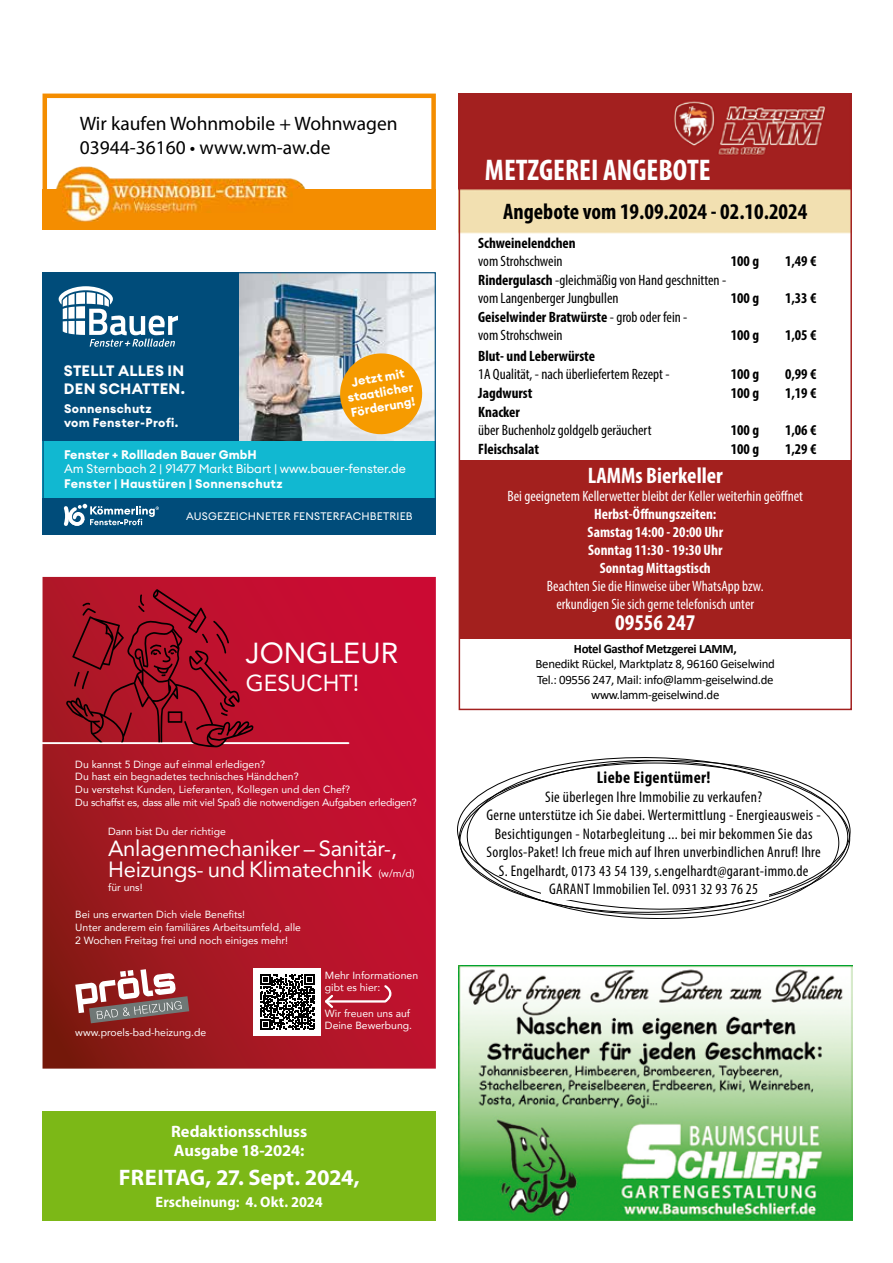
<style>
.page{position:relative;width:893px;height:1263px;background:#fff}
.page>*{position:absolute;margin:0;border:0;box-sizing:border-box;transform-origin:0 0}
.t1{font:700 condensed 30px "Myriad Pro";color:#fff}
.t2{font:28.95px "Avenir";color:#fff}
.t3{font:23.1px "Avenir";color:#fff}
.t4{font:700 condensed 22.5px "Myriad Pro";color:#000}
.t5{font:700 condensed 22.5px "Myriad Pro";color:#fff}
.t6{font:700 22.5px "Myriad Pro";letter-spacing:-.005em;color:#fff}
.t7{font:21.9px/20.9px "Avenir";letter-spacing:-.01em;color:#fff}
.t8{font:19.5px/23.4px "Myriad Pro";color:#000}
.t9{font:700 condensed 16.95px "Myriad Pro";letter-spacing:.02em;color:#000}
.t10{font:700 16.5px/19.8px "Myriad Pro";color:#fff}
.t11{font:condensed 15.45px/18.5px "Myriad Pro";letter-spacing:.02em;color:#000;text-align:center}
.t12{font:condensed 15px/18px "Myriad Pro";color:#000}
.t13{font:condensed 15px/18px "Myriad Pro";color:#fff;text-align:center}
.t14{font:700 condensed 15px "Myriad Pro";color:#000}
.t15{font:700 condensed 15px/18px "Myriad Pro";color:#fff;text-align:center}
.t16{font:700 15px "Myriad Pro";letter-spacing:.005em;color:#fff;scale:.96 1}
.t17{font:700 14.85px/17.9px "Euclid Circular A";letter-spacing:.015em;color:#fff}
.t18{font:12.9px/15.5px "Calibri";letter-spacing:-.025em;color:#000;text-align:center}
.t19{font:700 12.9px "Calibri";letter-spacing:-.025em;color:#000}
.t20{font:700 12.3px/14.9px "Euclid Circular A";letter-spacing:.025em;color:#fff}
.t21{font:12.3px "Euclid Circular A";letter-spacing:-.005em;color:#fff}
.t22{font:10.8px "Euclid Circular A";letter-spacing:.015em;color:#fff}
.t23{font:10.35px/12.8px "Avenir";color:#fff}
.s1{font-size:10.35px}
.s2{font-weight:700}
</style>
<div class="page">
<div style="left:43px;top:1111px;width:393px;height:109px;background:#7cb817"></div>
<div style="left:43px;top:190px;width:393px;height:40px;background:#f48d00"></div>
<img style="left:55px;top:166px;width:252px;height:56px">
<div style="left:104px;top:213px;width:203px;height:17px;background:#f48d00"></div>
<div style="left:43px;top:190px;width:19px;height:40px;background:#f48d00"></div>
<div style="left:52px;top:213px;width:14px;height:15px;background:#f48d00"></div>
<div style="left:58px;top:217px;width:14px;height:13px;background:#f48d00"></div>
<div style="left:99px;top:217px;width:14px;height:13px;background:#f48d00"></div>
<div style="left:293px;top:190px;width:39px;height:40px;background:#f48d00"></div>
<div style="left:43px;top:94px;width:393px;height:136px;border:4px solid #f48d00"></div>
<img style="left:459px;top:966px;width:393px;height:255px">
<svg style="left:458px;top:808px;width:392px;height:54px"></svg>
<svg style="left:465px;top:757px;width:376px;height:162px"></svg>
<div style="left:583px;top:770px;width:141px;height:19px;background:#fff"></div>
<div style="left:541px;top:881px;width:228px;height:19px;background:#fff"></div>
<svg style="left:43px;top:577px;width:393px;height:491px;background:#b21328"></svg>
<hr style="left:223px;top:742px;width:125px;height:2px;background:#fff">
<hr style="left:43px;top:742px;width:151px;height:2px;background:#fff">
<svg style="left:66px;top:589px;width:188px;height:158px;background:#a21327"></svg>
<svg style="left:323px;top:983px;width:70px;height:27px;background:#c02e43"></svg>
<svg style="left:75px;top:969px;width:114px;height:54px"></svg>
<div style="left:254px;top:968px;width:67px;height:67px;background:#fff"></div>
<svg style="left:260px;top:974px;width:55px;height:55px"></svg>
<div style="left:43px;top:272px;width:393px;height:262px;background:#004c7a"></div>
<img style="left:239px;top:274px;width:195px;height:167px">
<svg style="left:64px;top:504px;width:95px;height:22px"></svg>
<div style="left:43px;top:441px;width:393px;height:56px;background:#11b8d1"></div>
<svg style="left:59px;top:286px;width:119px;height:61px"></svg>
<svg style="left:337px;top:350px;width:88px;height:87px;background:#e9ae48"></svg>
<div style="left:43px;top:272px;width:393px;height:262px;border:1px solid #004c7a"></div>
<img style="left:462px;top:97px;width:387px;height:137px">
<div style="left:459px;top:460px;width:392px;height:178px;background:#a3201e"></div>
<div style="left:459px;top:94px;width:393px;height:616px;border:2px solid #a2201f"></div>
<h3 class="t8" style="left:80px;top:112px;width:319px">Wir kaufen Wohnmobile + Wohnwagen<br>03944-36160 • www.wm-aw.de</h3>
<h3 class="t17" style="left:64px;top:362px;width:123px">STELLT ALLES IN<br>DEN SCHATTEN.</h3>
<p class="t20" style="left:64px;top:402px;width:116px;line-height:13.8px">Sonnenschutz vom Fenster-Profi.</p>
<p class="t20" style="left:64px;top:447px;width:194px">Fenster + Rollladen Bauer GmbH</p>
<p class="t21" style="left:64px;top:461px;width:343px">Am Sternbach 2 | 91477 Markt Bibart | www.bauer-fenster.de</p>
<p class="t20" style="left:64px;top:476px;width:220px">Fenster | Haustüren | Sonnenschutz</p>
<p class="t20" style="left:344px;top:376px;width:68px;text-align:center;rotate:-10deg">Jetzt mit staatlicher<br>Förderung!</p>
<p class="t22" style="left:186px;top:509px;width:228px">AUSGEZEICHNETER FENSTERFACHBETRIEB</p>
<h2 class="t2" style="left:246px;top:630px;width:154px">JONGLEUR</h2>
<h3 class="t3" style="left:246px;top:664px;width:115px">GESUCHT!</h3>
<p class="t23" style="left:75px;top:757px;width:343px">Du kannst 5 Dinge auf einmal erledigen?<br>Du hast ein begnadetes technisches Händchen?<br>Du verstehst Kunden, Lieferanten, Kollegen und den Chef?<br>Du schaffst es, dass alle mit viel Spaß die notwendigen Aufgaben erledigen?</p>
<p class="t23" style="left:108px;top:825px;width:119px">Dann bist Du der richtige</p>
<h3 class="t7" style="left:108px;top:837px;width:308px">Anlagenmechaniker – Sanitär-,<br>Heizungs- und Klimatechnik <span class="s1">(w/m/d)</span></h3>
<p class="t23" style="left:108px;top:880px;width:36px">für uns!</p>
<p class="t23" style="left:75px;top:908px;width:227px">Bei uns erwarten Dich viele Benefits!<br>Unter anderem ein familiäres Arbeitsumfeld, alle<br>2 Wochen Freitag frei und noch einiges mehr!</p>
<p class="t23" style="left:75px;top:1026px;width:132px">www.proels-bad-heizung.de</p>
<p class="t23" style="left:325px;top:968px;width:95px">Mehr Informationen gibt es hier:</p>
<p class="t23" style="left:325px;top:1006px;width:89px">Wir freuen uns auf<br>Deine Bewerbung.</p>
<h3 class="t10" style="left:171px;top:1120px;width:138px">Redaktionsschluss<br>Ausgabe 18-2024:</h3>
<h3 class="t6" style="left:119px;top:1162px;width:242px">FREITAG, 27. Sept. 2024,</h3>
<h3 class="t16" style="left:156px;top:1192px;width:176px">Erscheinung: 4. Okt. 2024</h3>
<h1 class="t1" style="left:485px;top:151px;width:227px">METZGEREI ANGEBOTE</h1>
<h3 class="t4" style="left:503px;top:198px;width:306px">Angebote vom 19.09.2024 - 02.10.2024</h3>
<h3 class="t14" style="left:731px;top:252px;width:30px">100 g</h3>
<h3 class="t14" style="left:785px;top:252px;width:33px">1,49 €</h3>
<h3 class="t14" style="left:478px;top:234px;width:99px">Schweinelendchen</h3>
<h3 class="t12" style="left:478px;top:252px;width:86px">vom Strohschwein</h3>
<h3 class="t12" style="left:478px;top:271px;width:249px"><span class="s2">Rindergulasch</span> -gleichmäßig von Hand geschnitten - vom Langenberger Jungbullen</h3>
<h3 class="t14" style="left:731px;top:289px;width:30px">100 g</h3>
<h3 class="t14" style="left:785px;top:289px;width:33px">1,33 €</h3>
<h3 class="t12" style="left:478px;top:308px;width:211px"><span class="s2">Geiselwinder Bratwürste</span> - grob oder fein - vom Strohschwein</h3>
<h3 class="t14" style="left:731px;top:326px;width:30px">100 g</h3>
<h3 class="t14" style="left:785px;top:326px;width:33px">1,05 €</h3>
<h3 class="t14" style="left:478px;top:346px;width:118px">Blut- und Leberwürste</h3>
<h3 class="t12" style="left:478px;top:364px;width:193px">1A Qualität, - nach überliefertem Rezept -</h3>
<h3 class="t14" style="left:478px;top:383px;width:56px">Jagdwurst</h3>
<h3 class="t14" style="left:731px;top:383px;width:30px">100 g</h3>
<h3 class="t14" style="left:785px;top:383px;width:33px">1,19 €</h3>
<h3 class="t14" style="left:731px;top:421px;width:30px">100 g</h3>
<h3 class="t14" style="left:785px;top:421px;width:33px">1,06 €</h3>
<h3 class="t14" style="left:731px;top:364px;width:30px">100 g</h3>
<h3 class="t14" style="left:785px;top:364px;width:33px">0,99 €</h3>
<h3 class="t14" style="left:478px;top:403px;width:43px">Knacker</h3>
<h3 class="t12" style="left:478px;top:421px;width:175px">über Buchenholz goldgelb geräuchert</h3>
<h3 class="t14" style="left:478px;top:440px;width:62px">Fleischsalat</h3>
<h3 class="t14" style="left:731px;top:440px;width:30px">100 g</h3>
<h3 class="t14" style="left:785px;top:440px;width:33px">1,29 €</h3>
<h3 class="t5" style="left:588px;top:462px;width:137px">LAMMs Bierkeller</h3>
<h3 class="t13" style="left:507px;top:487px;width:297px">Bei geeignetem Kellerwetter bleibt der Keller weiterhin geöffnet</h3>
<h3 class="t15" style="left:587px;top:505px;width:137px">Herbst-Öffnungszeiten:<br>Samstag 14:00 - 20:00 Uhr<br>Sonntag 11:30 - 19:30 Uhr<br>Sonntag Mittagstisch</h3>
<h3 class="t13" style="left:547px;top:577px;width:218px">Beachten Sie die Hinweise über WhatsApp bzw. erkundigen Sie sich gerne telefonisch unter</h3>
<h3 class="t5" style="left:615px;top:609px;width:82px">09556 247</h3>
<p class="t19" style="left:574px;top:639px;width:164px">Hotel Gasthof Metzgerei LAMM,</p>
<p class="t18" style="left:536px;top:656px;width:241px">Benedikt Rückel, Marktplatz 8, 96160 Geiselwind<br>Tel.: 09556 247, Mail: info@lamm-geiselwind.de www.lamm-geiselwind.de</p>
<h3 class="t9" style="left:597px;top:767px;width:115px">Liebe Eigentümer!</h3>
<p class="t11" style="left:486px;top:787px;width:336px">Sie überlegen Ihre Immobilie zu verkaufen?<br>Gerne unterstütze ich Sie dabei. Wertermittlung - Energieausweis - Besichtigungen - Notarbegleitung ... bei mir bekommen Sie das Sorglos-Paket! Ich freue mich auf Ihren unverbindlichen Anruf! Ihre S. Engelhardt, 0173 43 54 139, s.engelhardt@garant-immo.de GARANT Immobilien Tel. 0931 32 93 76 25</p>
</div>
